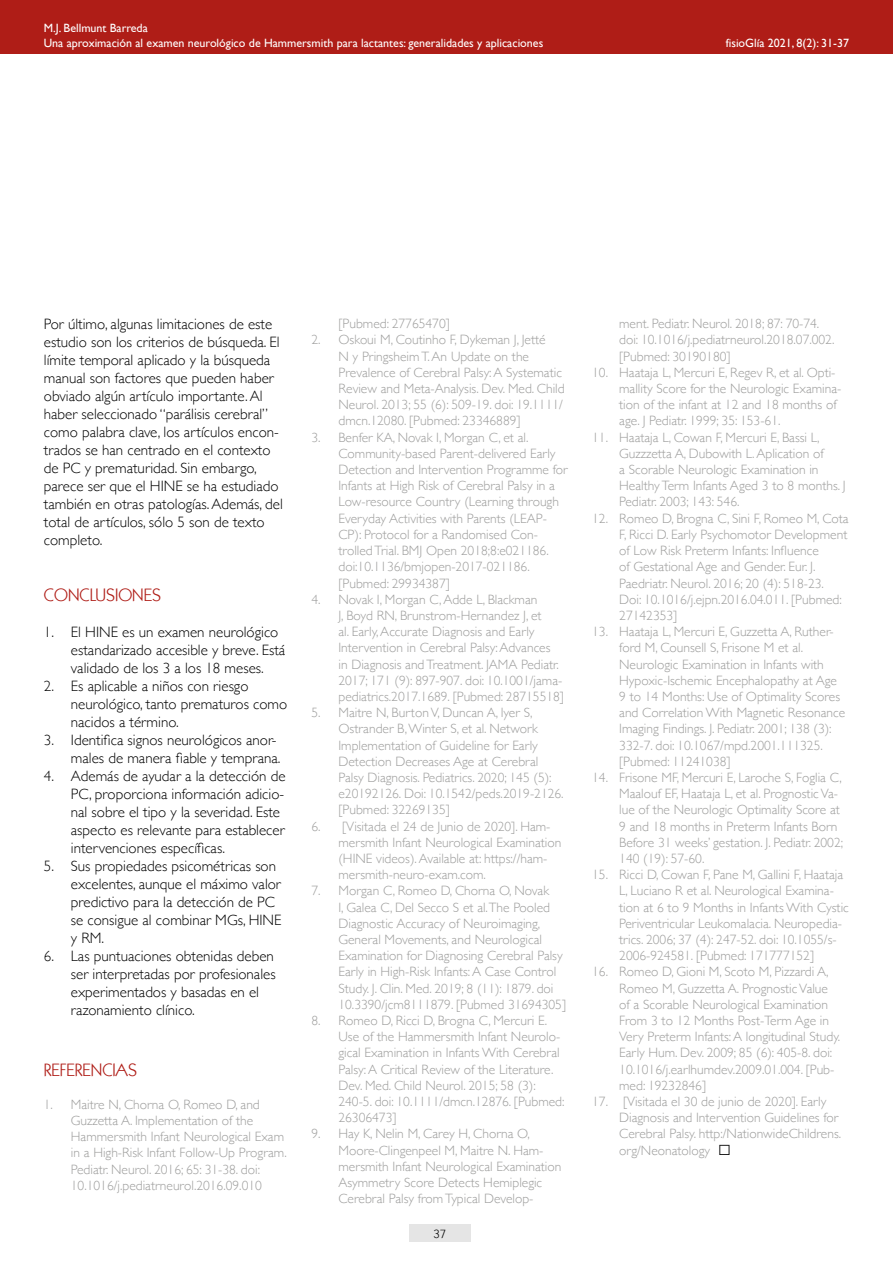
<style>
.page{position:relative;width:893px;height:1263px;background:#fff}
.page>*{position:absolute;margin:0;border:0;box-sizing:border-box;transform-origin:0 0}
.t1{font:18px "Kabel IT Cby BT";color:#af1d17}
.t2{font:300 15px/18px "Gill Sans";color:#000}
.t3{font:300 13.5px/16.2px "Gill Sans";color:#9d9d9c}
.t4{font:12px/14.4px "Gill Sans";color:#fff}
.t5{font:12px "Kabel IT Cby BT";color:#000}
.s1{font-weight:400;color:#000}
</style>
<div class="page">
<div style="left:409px;top:1224px;width:62px;height:18px;background:#e5e5e5"></div>
<div style="left:0;top:0;width:893px;height:53px;background:#af1d17"></div>
<p class="t4" style="left:44px;top:21px;width:501px">M.J. Bellmunt Barreda<br>Una aproximación al examen neurológico de Hammersmith para lactantes: generalidades y aplicaciones</p>
<p class="t4" style="left:726px;top:35px;width:125px">fisioGlía 2021, 8(2): 31-37</p>
<p class="t2" style="left:44px;top:315px;width:240px">Por último, algunas limitaciones de este estudio son los criterios de búsqueda. El límite temporal aplicado y la búsqueda manual son factores que pueden haber obviado algún artículo importante. Al haber seleccionado “parálisis cerebral” como palabra clave, los artículos encon&shy;trados se han centrado en el contexto de PC y prematuridad. Sin embargo, parece ser que el HINE se ha estudiado también en otras patologías. Además, del total de artículos, sólo 5 son de texto completo.</p>
<h1 class="t1" style="left:44px;top:584px;width:119px">CONCLUSIONES</h1>
<p class="t2" style="left:71px;top:622px;width:216px;text-indent:-27px">1. El HINE es un examen neurológico estandarizado accesible y breve. Está validado de los 3 a los 18 meses.</p>
<p class="t2" style="left:71px;top:676px;width:218px;text-indent:-27px">2. Es aplicable a niños con riesgo neurológico, tanto prematuros como nacidos a término.</p>
<p class="t2" style="left:44px;top:730px;width:238px;text-align:right">3. Identifica signos neurológicos anor&shy;males de manera fiable y temprana.</p>
<p class="t2" style="left:71px;top:766px;width:216px;text-indent:-27px">4. Además de ayudar a la detección de PC, proporciona información adicio&shy;nal sobre el tipo y la severidad. Este aspecto es relevante para establecer intervenciones específicas.</p>
<p class="t2" style="left:71px;top:856px;width:212px;text-indent:-27px">5. Sus propiedades psicométricas son excelentes, aunque el máximo valor predictivo para la detección de PC se consigue al combinar MGs, HINE y RM.</p>
<p class="t2" style="left:71px;top:946px;width:206px;text-indent:-27px">6. Las puntuaciones obtenidas deben ser interpretadas por profesionales experimentados y basadas en el razonamiento clínico.</p>
<h1 class="t1" style="left:44px;top:1059px;width:95px">REFERENCIAS</h1>
<p class="t3" style="left:71px;top:1096px;width:217px;text-indent:-27px">1. Maitre N, Chorna O, Romeo D, and Guzzetta A. Implementation of the Hammersmith Infant Neurological Exam in a High-Risk Infant Follow-Up Program.<br>Pediatr. Neurol. 2016; 65: 31-38. doi:<br>10.1016/j.pediatrneurol.2016.09.010</p>
<p class="t3" style="left:338px;top:315px;width:113px">[Pubmed: 27765470]</p>
<p class="t3" style="left:338px;top:331px;width:228px;text-indent:-27px">2. Oskoui M, Coutinho F, Dykeman J, Jetté<br>N y Pringsheim T. An Update on the Prevalence of Cerebral Palsy: A Systematic Review and Meta-Analysis. Dev. Med. Child Neurol. 2013; 55 (6): 509-19. doi: 19.1111/ dmcn.12080. [Pubmed: 23346889]</p>
<p class="t3" style="left:338px;top:428px;width:231px;text-indent:-27px">3. Benfer KA, Novak I, Morgan C, et al.<br>Community-based Parent-delivered Early Detection and Intervention Programme for Infants at High Risk of Cerebral Palsy in a Low-resource Country (Learning through Everyday Activities with Parents (LEAP-CP): Protocol for a Randomised Con&shy;trolled Trial. BMJ Open 2018;8:e021186. doi:10.1136/bmjopen-2017-021186. [Pubmed: 29934387]</p>
<p class="t3" style="left:338px;top:590px;width:227px;text-indent:-27px">4. Novak I, Morgan C, Adde L, Blackman<br>J, Boyd RN, Brunstrom-Hernandez J, et<br>al. Early, Accurate Diagnosis and Early Intervention in Cerebral Palsy: Advances<br>in Diagnosis and Treatment. JAMA Pediatr.<br>2017; 171 (9): 897-907. doi: 10.1001/jama&shy;pediatrics.2017.1689. [Pubmed: 28715518]</p>
<p class="t3" style="left:338px;top:704px;width:227px;text-indent:-27px">5. Maitre N, Burton V, Duncan A, Iyer S, Ostrander B, Winter S, et al. Network Implementation of Guideline for Early Detection Decreases Age at Cerebral Palsy Diagnosis. Pediatrics. 2020; 145 (5): e20192126. Doi: 10.1542/peds.2019-2126. [Pubmed: 32269135]</p>
<p class="t3" style="left:338px;top:817px;width:224px;text-indent:-27px">6. [Visitada el 24 de Junio de 2020]. Ham&shy;mersmith Infant Neurological Examination (HINE videos). Available at: https://ham&shy;mersmith-neuro-exam.com.</p>
<p class="t3" style="left:338px;top:882px;width:229px;text-indent:-27px">7. Morgan C, Romeo D, Chorna O, Novak<br>I, Galea C, Del Secco S et al.The Pooled Diagnostic Accuracy of Neuroimaging, General Movements, and Neurological Examination for Diagnosing Cerebral Palsy Early in High-Risk Infants: A Case Control Study. J. Clin. Med. 2019; 8 (11): 1879. doi 10.3390/jcm8111879. [Pubmed 31694305]</p>
<p class="t3" style="left:338px;top:1012px;width:228px;text-indent:-27px">8. Romeo D, Ricci D, Brogna C, Mercuri E.<br>Use of the Hammersmith Infant Neurolo&shy;gical Examination in Infants With Cerebral Palsy: A Critical Review of the Literature.<br>Dev. Med. Child Neurol. 2015; 58 (3):<br>240-5. doi: 10.1111/dmcn.12876. [Pubmed:<br>26306473]</p>
<p class="t3" style="left:338px;top:1125px;width:224px;text-indent:-27px">9. Hay K, Nelin M, Carey H, Chorna O, Moore-Clingenpeel M, Maitre N. Ham&shy;mersmith Infant Neurological Examination Asymmetry Score Detects Hemiplegic Cerebral Palsy from Typical Develop-</p>
<p class="t5" style="left:433px;top:1226px;width:14px">37</p>
<p class="t3" style="left:619px;top:315px;width:217px">ment. Pediatr. Neurol. 2018; 87: 70-74. doi: 10.1016/j.pediatrneurol.2018.07.002. [Pubmed: 30190180]</p>
<p class="t3" style="left:619px;top:364px;width:224px;text-indent:-27px">10. Haataja L, Mercuri E, Regev R, et al. Opti&shy;mallity Score for the Neurologic Examina&shy;tion of the infant at 12 and 18 months of age. J Pediatr. 1999; 35: 153-61.</p>
<p class="t3" style="left:619px;top:428px;width:228px;text-indent:-27px">11. Haataja L, Cowan F, Mercuri E, Bassi L, Guzzzetta A, Dubowith L. Aplication of<br>a Scorable Neurologic Examination in Healthy Term Infants Aged 3 to 8 months. J Pediatr. 2003; 143: 546.</p>
<p class="t3" style="left:619px;top:509px;width:231px;text-indent:-27px">12. Romeo D, Brogna C, Sini F, Romeo M, Cota F, Ricci D. Early Psychomotor Development of Low Risk Preterm Infants: Influence<br>of Gestational Age and Gender. Eur. J.<br>Paedriatr. Neurol. 2016; 20 (4): 518-23.<br>Doi: 10.1016/j.ejpn.2016.04.011. [Pubmed:<br>27142353]</p>
<p class="t3" style="left:619px;top:623px;width:227px;text-indent:-27px">13. Haataja L, Mercuri E, Guzzetta A, Ruther&shy;ford M, Counsell S, Frisone M et al.<br>Neurologic Examination in Infants with Hypoxic-Ischemic Encephalopathy at Age 9 to 14 Months: Use of Optimality Scores and Correlation With Magnetic Resonance Imaging Findings. J. Pediatr. 2001; 138 (3):<br>332-7. doi: 10.1067/mpd.2001.111325. [Pubmed: 11241038]</p>
<p class="t3" style="left:619px;top:769px;width:225px;text-indent:-27px">14. Frisone MF, Mercuri E, Laroche S, Foglia C, Maalouf EF, Haataja L, et al. Prognostic Va&shy;lue of the Neurologic Optimality Score at 9 and 18 months in Preterm Infants Born Before 31 weeks’ gestation. J. Pediatr. 2002; 140 (19): 57-60.</p>
<p class="t3" style="left:619px;top:866px;width:231px;text-indent:-27px">15. Ricci D, Cowan F, Pane M, Gallini F, Haataja L, Luciano R et al. Neurological Examina&shy;tion at 6 to 9 Months in Infants With Cystic Periventricular Leukomalacia. Neuropedia&shy;trics. 2006; 37 (4): 247-52. doi: 10.1055/s-2006-924581. [Pubmed: 171777152]</p>
<p class="t3" style="left:619px;top:963px;width:222px;text-indent:-27px">16. Romeo D, Gioni M, Scoto M, Pizzardi A, Romeo M, Guzzetta A. Prognostic Value of a Scorable Neurological Examination From 3 to 12 Months Post-Term Age in Very Preterm Infants: A longitudinal Study.<br>Early Hum. Dev. 2009; 85 (6): 405-8. doi:<br>10.1016/j.earlhumdev.2009.01.004. [Pub&shy;med: 19232846]</p>
<p class="t3" style="left:619px;top:1093px;width:223px;text-indent:-27px">17. [Visitada el 30 de junio de 2020]. Early Diagnosis and Intervention Guidelines for Cerebral Palsy. http:/NationwideChildrens. org/Neonatology <span class="s1">·</span></p>
</div>
